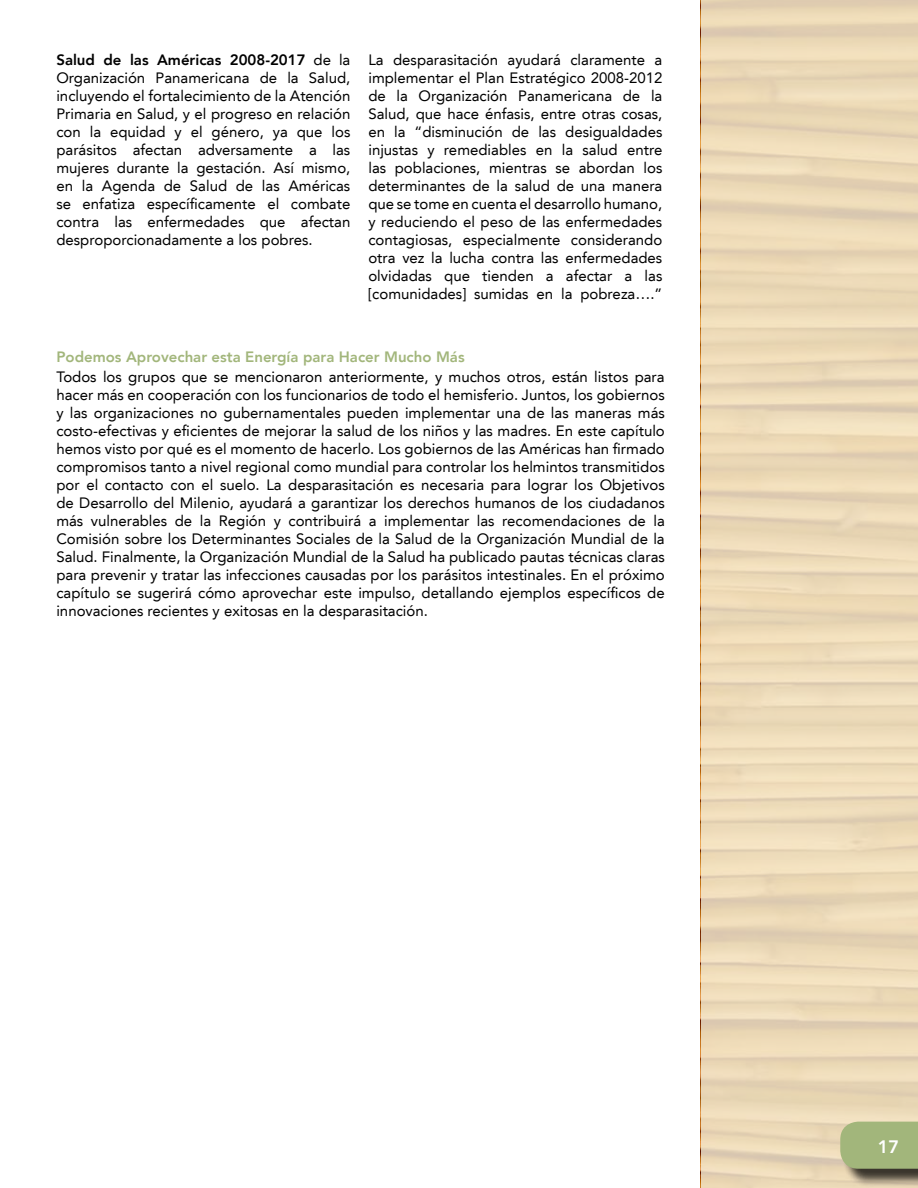
<style>
.page{position:relative;width:918px;height:1188px;background:#fff}
.page>*{position:absolute;margin:0;border:0;box-sizing:border-box;transform-origin:0 0}
.t1{font:800 18px "Avenir LT";color:#fff}
.t2{font:15px/18px "Avenir LT";color:#000;text-align:justify}
.t3{font:800 15px "Avenir LT";color:#a2b67b}
.s1{font-weight:800}
</style>
<div class="page">
<svg style="left:701px;top:0;width:217px;height:1188px;background:#ebd8b7"></svg>
<div style="left:843px;top:1124px;width:75px;height:63px;background:#000;opacity:.75"></div>
<div style="left:840px;top:1122px;width:78px;height:47px;background:#a2b67b"></div>
<p class="t2" style="left:56px;top:51px;width:296px"><span class="s1">Salud de las Américas 2008-2017</span> de la Organización Panamericana de la Salud, incluyendo el fortalecimiento de la Atención Primaria en Salud, y el progreso en relación con la equidad y el género, ya que los parásitos afectan adversamente a las mujeres durante la gestación. Así mismo, en la Agenda de Salud de las Américas se enfatiza específicamente el combate contra las enfermedades que afectan desproporcionadamente a los pobres.</p>
<p class="t2" style="left:368px;top:51px;width:296px">La desparasitación ayudará claramente a implementar el Plan Estratégico 2008-2012 de la Organización Panamericana de la Salud, que hace énfasis, entre otras cosas, en la “disminución de las desigualdades injustas y remediables en la salud entre las poblaciones, mientras se abordan los determinantes de la salud de una manera que se tome en cuenta el desarrollo humano, y reduciendo el peso de las enfermedades contagiosas, especialmente considerando otra vez la lucha contra las enfermedades olvidadas que tienden a afectar a las [comunidades] sumidas en la pobreza….”</p>
<p class="t3" style="left:56px;top:348px;width:410px">Podemos Aprovechar esta Energía para Hacer Mucho Más</p>
<p class="t2" style="left:56px;top:368px;width:610px">Todos los grupos que se mencionaron anteriormente, y muchos otros, están listos para hacer más en cooperación con los funcionarios de todo el hemisferio. Juntos, los gobiernos y las organizaciones no gubernamentales pueden implementar una de las maneras más costo-efectivas y eficientes de mejorar la salud de los niños y las madres. En este capítulo hemos visto por qué es el momento de hacerlo. Los gobiernos de las Américas han firmado compromisos tanto a nivel regional como mundial para controlar los helmintos transmitidos por el contacto con el suelo. La desparasitación es necesaria para lograr los Objetivos de Desarrollo del Milenio, ayudará a garantizar los derechos humanos de los ciudadanos más vulnerables de la Región y contribuirá a implementar las recomendaciones de la Comisión sobre los Determinantes Sociales de la Salud de la Organización Mundial de la Salud. Finalmente, la Organización Mundial de la Salud ha publicado pautas técnicas claras para prevenir y tratar las infecciones causadas por los parásitos intestinales. En el próximo capítulo se sugerirá cómo aprovechar este impulso, detallando ejemplos específicos de innovaciones recientes y exitosas en la desparasitación.</p>
<p class="t1" style="left:878px;top:1136px;width:23px">17</p>
</div>
